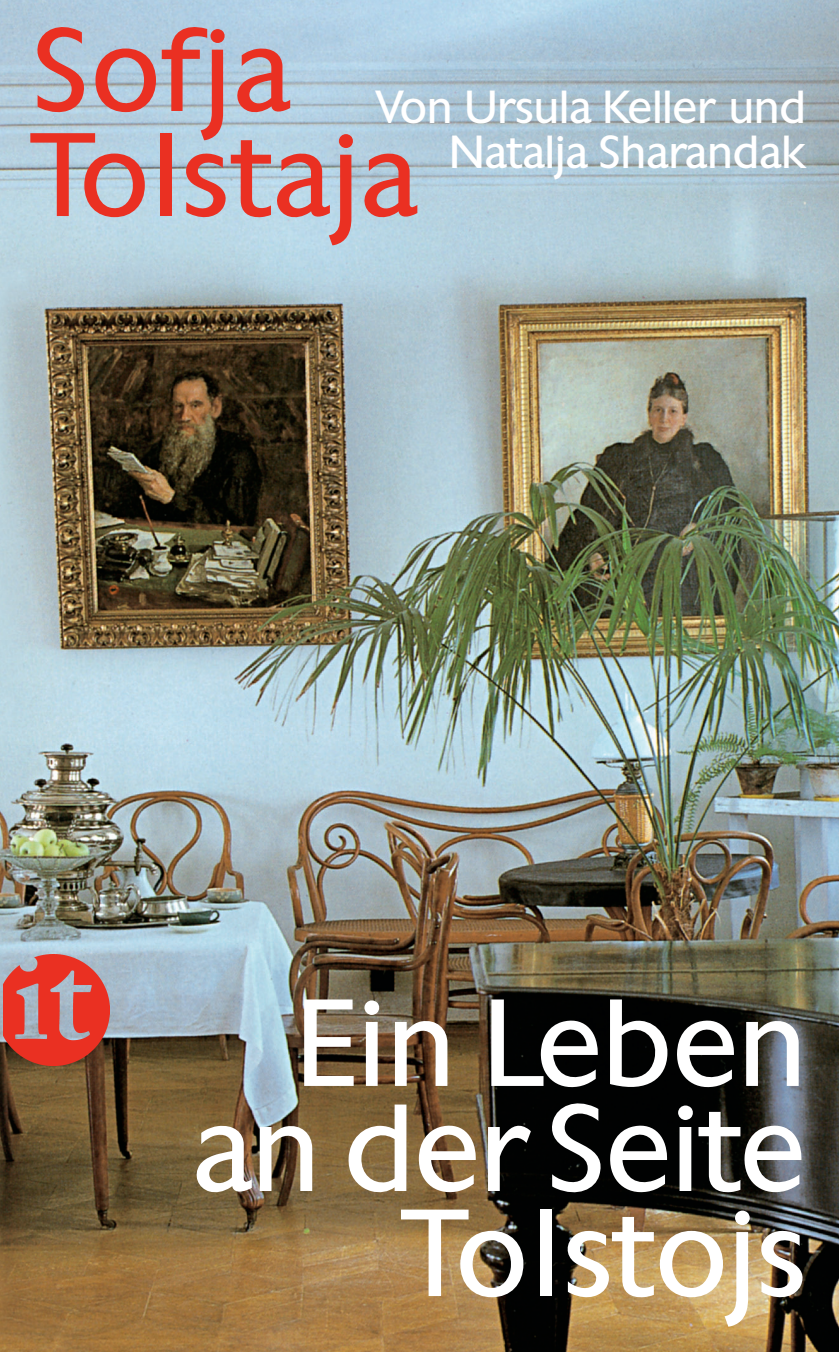
<style>
.page{position:relative;width:839px;height:1352px;background:#fff}
.page>*{position:absolute;margin:0;border:0;box-sizing:border-box;transform-origin:0 0}
.t1{font:120px/105px "Chantilly";color:#fff;text-align:right}
.t2{font:115px/105px "Chantilly";letter-spacing:.02em;color:#ea3022}
.t3{font:45px/45px "Chantilly";color:#fff;text-align:right}
</style>
<div class="page">
<img style="left:0;top:0;width:838px;height:1351px">
<img style="left:3px;top:954px;width:106px;height:118px">
<h2 class="t2" style="left:33px;top:19px;width:386px">Sofja<br>Tolstaja</h2>
<p class="t3" style="left:376px;top:85px;width:431px">Von Ursula Keller und<br>Natalja Sharandak</p>
<h1 class="t1" style="left:192px;top:991px;width:615px">Ein Leben an der Seite<br>Tolstojs</h1>
</div>
